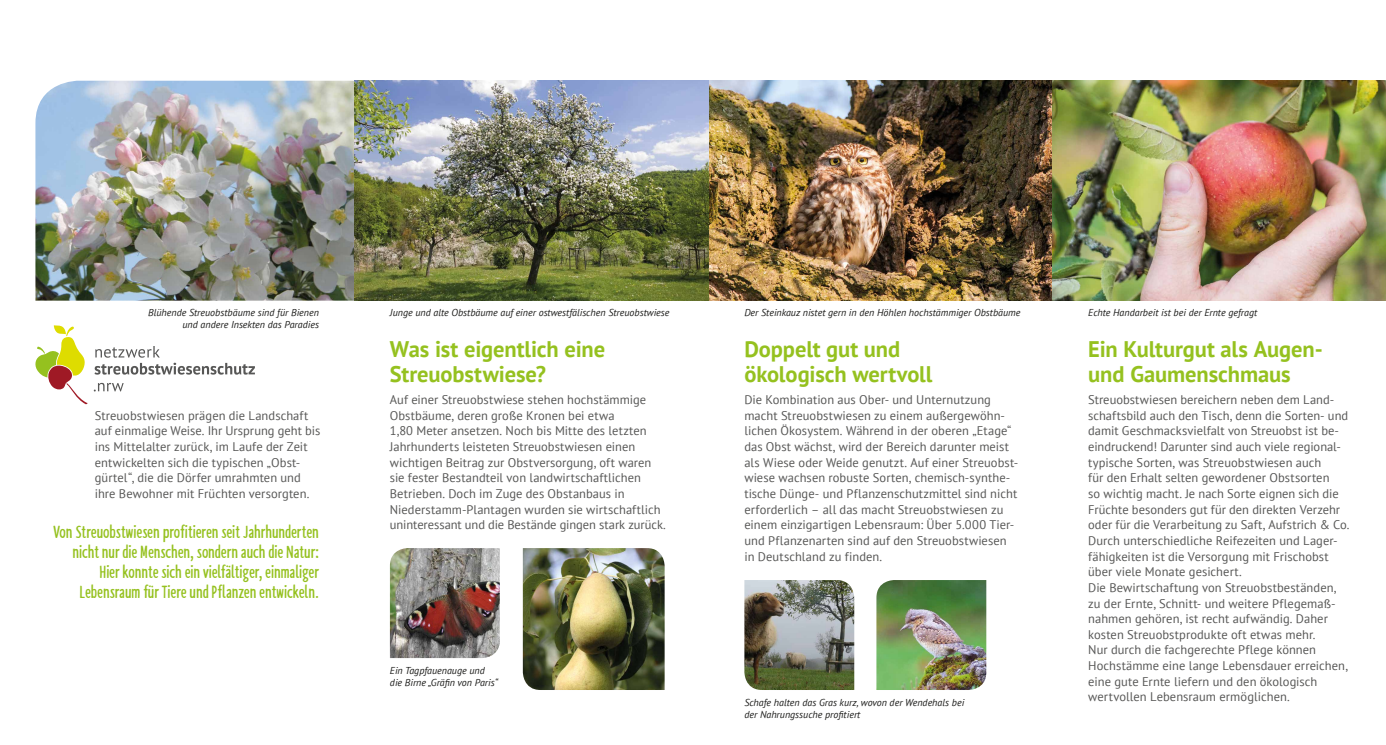
<style>
.page{position:relative;width:1386px;height:745px;background:#fff}
.page>*{position:absolute;margin:0;border:0;box-sizing:border-box;transform-origin:0 0}
.t1{font:700 22.5px/25px "PT Sans";letter-spacing:-.005em;color:#95c11f}
.t2{font:700 18.75px/20px "NABU Hand";letter-spacing:-.005em;color:#95c11f;text-align:right}
.t3{font:12.5px/15.6px "PT Sans";letter-spacing:.005em;color:#575756}
.t4{font:italic 10px/12px "PT Sans";color:#1d1d1b}
</style>
<div class="page">
<img style="left:35px;top:81px;width:1017px;height:219px">
<img style="left:1052px;top:81px;width:333px;height:219px">
<svg style="left:35px;top:325px;width:53px;height:79px"></svg>
<svg style="left:94px;top:346px;width:161px;height:28px"></svg>
<svg style="left:94px;top:382px;width:30px;height:9px"></svg>
<img style="left:523px;top:548px;width:141px;height:141px">
<img style="left:390px;top:548px;width:110px;height:109px">
<img style="left:876px;top:580px;width:110px;height:109px">
<img style="left:744px;top:580px;width:110px;height:109px">
<p class="t4" style="left:148px;top:306px;width:172px;text-align:right">Blühende Streuobstbäume sind für Bienen und andere Insekten das Paradies</p>
<p class="t3" style="left:95px;top:407px;width:227px">Streuobstwiesen prägen die Landschaft auf einmalige Weise. Ihr Ursprung geht bis ins Mittelalter zurück, im Laufe der Zeit entwickelten sich die typischen „Obst&shy;gürtel“, die die Dörfer umrahmten und ihre Bewohner mit Früchten versorgten.</p>
<h2 class="t2" style="left:53px;top:522px;width:267px">Von Streuobstwiesen profitieren seit Jahrhunderten nicht nur die Menschen, sondern auch die Natur:<br>Hier konnte sich ein vielfältiger, einmaliger Lebensraum für Tiere und Pflanzen entwickeln.</h2>
<p class="t4" style="left:390px;top:306px;width:281px">Junge und alte Obstbäume auf einer ostwestfälischen Streuobstwiese</p>
<p class="t4" style="left:744px;top:306px;width:278px">Der Steinkauz nistet gern in den Höhlen hochstämmiger Obstbäume</p>
<p class="t4" style="left:1088px;top:306px;width:170px">Echte Handarbeit ist bei der Ernte gefragt</p>
<h1 class="t1" style="left:390px;top:336px;width:217px">Was ist eigentlich eine<br>Streuobstwiese?</h1>
<p class="t3" style="left:390px;top:391px;width:277px">Auf einer Streuobstwiese stehen hochstämmige Obstbäume, deren große Kronen bei etwa<br>1,80 Meter ansetzen. Noch bis Mitte des letzten Jahrhunderts leisteten Streuobstwiesen einen wichtigen Beitrag zur Obstversorgung, oft waren sie fester Bestandteil von landwirtschaftlichen Betrieben. Doch im Zuge des Obstanbaus in Niederstamm-Plantagen wurden sie wirtschaftlich uninteressant und die Bestände gingen stark zurück.</p>
<p class="t4" style="left:390px;top:663px;width:110px">Ein Tagpfauenauge und die Birne „Gräfin von Paris“</p>
<h1 class="t1" style="left:744px;top:336px;width:190px">Doppelt gut und ökologisch wertvoll</h1>
<p class="t3" style="left:744px;top:391px;width:275px">Die Kombination aus Ober- und Unternutzung macht Streuobstwiesen zu einem außergewöhn&shy;lichen Ökosystem. Während in der oberen „Etage“ das Obst wächst, wird der Bereich darunter meist als Wiese oder Weide genutzt. Auf einer Streuobst&shy;wiese wachsen robuste Sorten, chemisch-synthe&shy;tische Dünge- und Pflanzenschutzmittel sind nicht erforderlich – all das macht Streuobstwiesen zu einem einzigartigen Lebensraum: Über 5.000 Tier&shy;und Pflanzenarten sind auf den Streuobstwiesen in Deutschland zu finden.</p>
<p class="t4" style="left:744px;top:695px;width:221px">Schafe halten das Gras kurz, wovon der Wendehals bei der Nahrungssuche profitiert</p>
<h1 class="t1" style="left:1088px;top:336px;width:236px">Ein Kulturgut als Augen&shy;und Gaumenschmaus</h1>
<p class="t3" style="left:1088px;top:391px;width:263px">Streuobstwiesen bereichern neben dem Land&shy;schaftsbild auch den Tisch, denn die Sorten- und damit Geschmacksvielfalt von Streuobst ist be&shy;eindruckend! Darunter sind auch viele regional&shy;typische Sorten, was Streuobstwiesen auch<br>für den Erhalt selten gewordener Obstsorten<br>so wichtig macht. Je nach Sorte eignen sich die Früchte besonders gut für den direkten Verzehr oder für die Verarbeitung zu Saft, Aufstrich &amp; Co.<br>Durch unterschiedliche Reifezeiten und Lager&shy;fähigkeiten ist die Versorgung mit Frischobst über viele Monate gesichert.<br>Die Bewirtschaftung von Streuobstbeständen, zu der Ernte, Schnitt- und weitere Pflegemaß&shy;nahmen gehören, ist recht aufwändig. Daher kosten Streuobstprodukte oft etwas mehr.<br>Nur durch die fachgerechte Pflege können Hochstämme eine lange Lebensdauer erreichen, eine gute Ernte liefern und den ökologisch wertvollen Lebensraum ermöglichen.</p>
</div>
